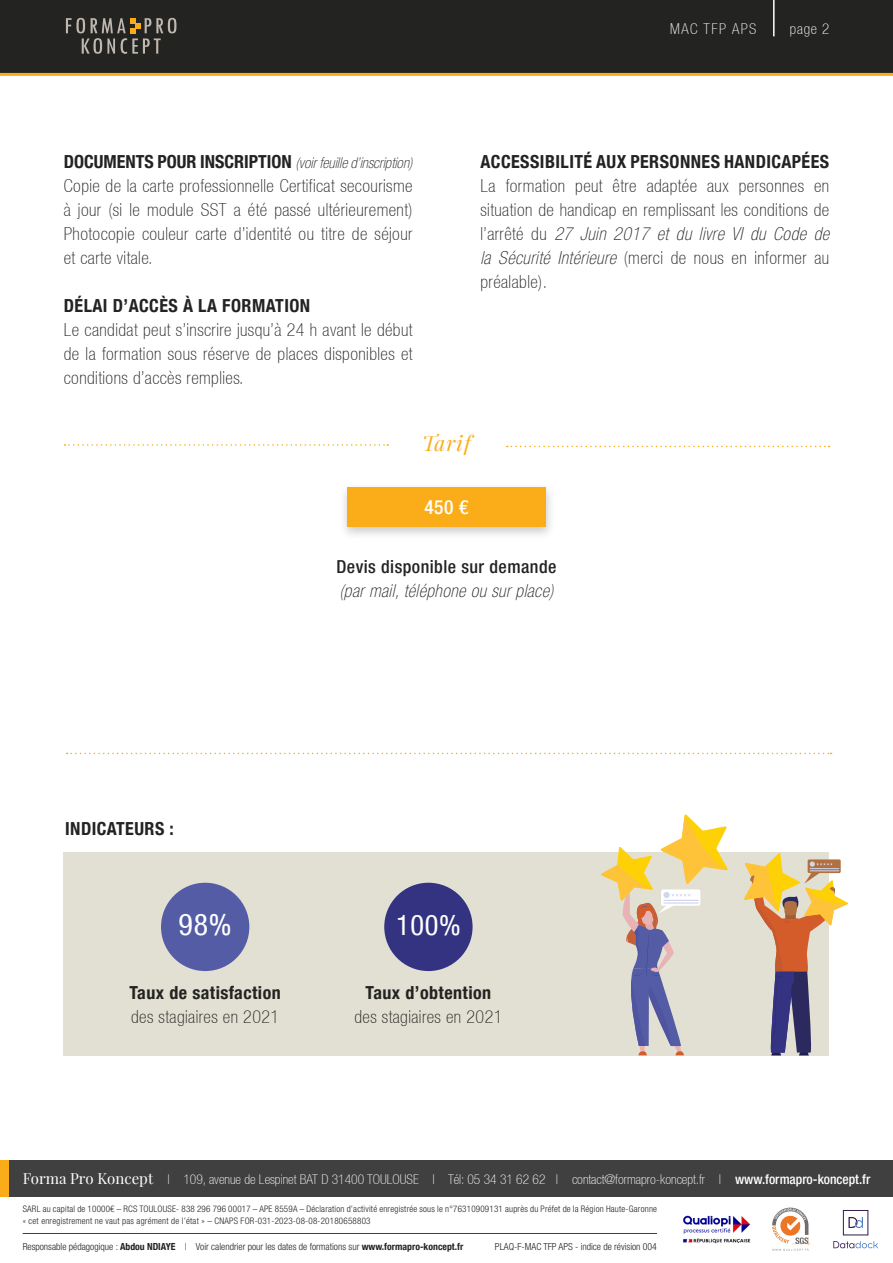
<style>
.page{position:relative;width:893px;height:1263px;background:#fff}
.page>*{position:absolute;margin:0;border:0;box-sizing:border-box;transform-origin:0 0}
.t1{font:condensed 30px "Helvetica Neue LT Com";color:#fff}
.t2{font:condensed 28.5px "Helvetica Neue LT Com";color:#fff}
.t3{font:italic 21px "Playfair Display";letter-spacing:.05em;color:#faad19}
.t4{font:500 condensed 19.5px "Helvetica Neue LT Com";color:#fff}
.t5{font:100 condensed 18px/24px "Helvetica 37";letter-spacing:.025em;color:#232322;text-align:justify}
.t6{font:700 condensed 18px "Helvetica Neue LT Com";letter-spacing:.025em;color:#232322}
.t7{font:italic 100 condensed 18px "Helvetica Neue";letter-spacing:.025em;color:#232322}
.t8{font:500 condensed 18px "Helvetica Neue LT Com";letter-spacing:.025em;color:#232322}
.t9{font:italic 100 condensed 15px "Helvetica Neue";color:#232322}
.t10{font:100 condensed 15px "Helvetica 37";letter-spacing:.1em;color:#fff}
.t11{font:100 condensed 13.5px "Helvetica 37";color:#fff}
.t12{font:300 condensed 9.75px "Helvetica Neue LT Com";color:#232322}
.t13{font:300 condensed 9px/12px "Helvetica Neue LT Com";letter-spacing:.025em;color:#232322}
.s1{font-family:"Helvetica Neue LT Com";font-weight:700;font-style:normal;font-size:18px}
.s2{font-family:"Helvetica Neue";font-style:italic}
.s3{font-family:"Playfair Display";font-weight:400;font-stretch:normal;font-size:15px}
.s4{font-family:"Helvetica Neue LT Com";font-weight:500}
.s5{font-weight:700}
</style>
<div class="page">
<div style="left:0;top:1160px;width:893px;height:36px;background:#404041"></div>
<div style="left:0;top:0;width:893px;height:74px;background:#232322"></div>
<hr style="left:0;top:73px;width:893px;height:3px;background:#faad19">
<svg style="left:66px;top:18px;width:110px;height:36px"></svg>
<hr style="left:773px;top:0;width:2px;height:36px;background:#fff">
<div style="left:0;top:1160px;width:9px;height:36px;background:#faad19"></div>
<hr style="left:23px;top:1233px;width:634px;height:1px;background:#404041">
<svg style="left:833px;top:1241px;width:45px;height:7px"></svg>
<svg style="left:843px;top:1210px;width:25px;height:25px"></svg>
<svg style="left:772px;top:1207px;width:39px;height:44px"></svg>
<img style="left:683px;top:1215px;width:68px;height:29px">
<div style="left:339px;top:482px;width:216px;height:58px;background:#231f20;opacity:.24"></div>
<div style="left:347px;top:487px;width:198px;height:39px;background:#faad19"></div>
<svg style="left:507px;top:446px;width:322px;height:1px"></svg>
<svg style="left:65px;top:444px;width:323px;height:2px"></svg>
<svg style="left:67px;top:753px;width:765px;height:1px"></svg>
<div style="left:64px;top:853px;width:765px;height:203px;background:#e2e0d2"></div>
<svg style="left:601px;top:814px;width:127px;height:241px"></svg>
<svg style="left:744px;top:853px;width:104px;height:202px"></svg>
<div style="left:161px;top:883px;width:88px;height:88px;background:#545ca6;border-radius:50%"></div>
<div style="left:384px;top:883px;width:89px;height:88px;background:#333382;border-radius:50%"></div>
<p class="t10" style="left:670px;top:20px;width:88px">MAC TFP APS</p>
<p class="t10" style="left:790px;top:20px;width:41px">page 2</p>
<p class="t9" style="left:64px;top:155px;width:350px"><span class="s1">DOCUMENTS POUR INSCRIPTION</span> (voir feuille d’inscription)</p>
<p class="t5" style="left:64px;top:174px;width:350px">Copie de la carte professionnelle Certificat secourisme à jour (si le module SST a été passé ultérieurement)<br>Photocopie couleur carte d’identité ou titre de séjour et carte vitale.</p>
<p class="t6" style="left:64px;top:295px;width:248px">DÉLAI D’ACCÈS À LA FORMATION</p>
<p class="t5" style="left:64px;top:318px;width:350px">Le candidat peut s’inscrire jusqu’à 24 h avant le début de la formation sous réserve de places disponibles et conditions d’accès remplies.</p>
<p class="t6" style="left:480px;top:151px;width:350px">ACCESSIBILITÉ AUX PERSONNES HANDICAPÉES</p>
<p class="t5" style="left:480px;top:174px;width:350px">La formation peut être adaptée aux personnes en situation de handicap en remplissant les conditions de l’arrêté du <span class="s2">27 Juin 2017 et du livre VI du Code de la Sécurité Intérieure</span> (merci de nous en informer au préalable).</p>
<p class="t3" style="left:422px;top:429px;width:50px">Tarif</p>
<p class="t4" style="left:424px;top:496px;width:46px">450 €</p>
<p class="t8" style="left:336px;top:556px;width:222px">Devis disponible sur demande</p>
<p class="t7" style="left:339px;top:581px;width:216px">(par mail, téléphone ou sur place)</p>
<p class="t6" style="left:65px;top:817px;width:110px">INDICATEURS :</p>
<p class="t1" style="left:179px;top:907px;width:55px">98%</p>
<p class="t6" style="left:129px;top:982px;width:153px">Taux de satisfaction</p>
<p class="t5" style="left:131px;top:1004px;width:149px">des stagiaires en 2021</p>
<p class="t2" style="left:396px;top:908px;width:66px">100%</p>
<p class="t6" style="left:366px;top:982px;width:127px">Taux d’obtention</p>
<p class="t5" style="left:354px;top:1004px;width:149px">des stagiaires en 2021</p>
<p class="t11" style="left:23px;top:1171px;width:849px"><span class="s3">Forma Pro Koncept</span> | 109, avenue de Lespinet BAT D 31400 TOULOUSE | Tél: 05 34 31 62 62 | contact@formapro-koncept.fr | <span class="s4">www.formapro-koncept.fr</span></p>
<p class="t13" style="left:23px;top:1203px;width:636px">SARL au capital de 10000€ – RCS TOULOUSE- 838 296 796 00017 – APE 8559A – Déclaration d’activité enregistrée sous le n°76310909131 auprès du Préfet de la Région Haute‑Garonne « cet enregistrement ne vaut pas agrément de l’état » – CNAPS FOR-031-2023-08-08-20180658803</p>
<p class="t12" style="left:23px;top:1241px;width:442px">Responsable pédagogique : <span class="s5">Abdou NDIAYE</span> | Voir calendrier pour les dates de formations sur <span class="s5">www.formapro-koncept.fr</span></p>
<p class="t12" style="left:495px;top:1241px;width:163px">PLAQ-F-MAC TFP APS - indice de révision 004</p>
</div>
